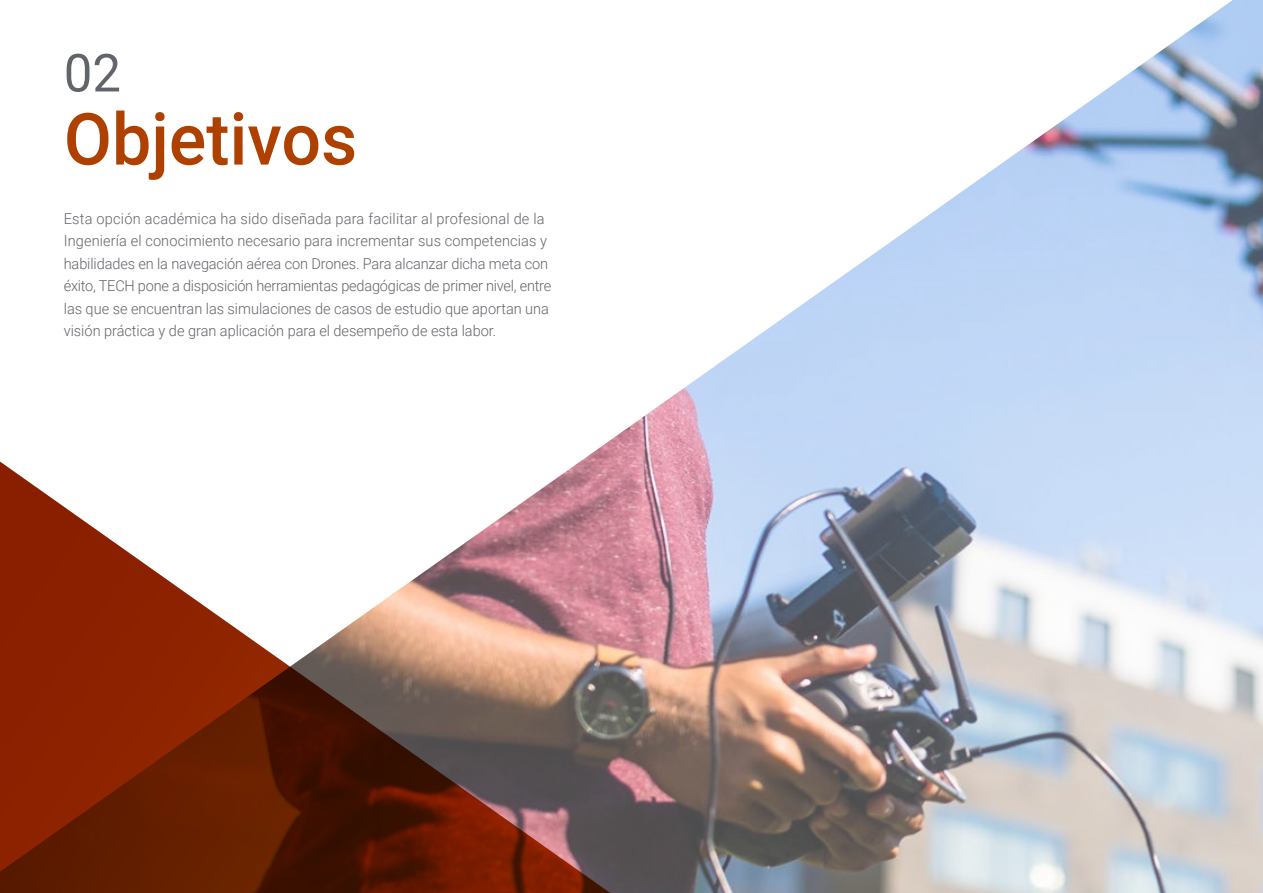
<style>
.page{position:relative;width:1263px;height:893px;background:#fff}
.page>*{position:absolute;margin:0;border:0;box-sizing:border-box;transform-origin:0 0}
.t1{font:500 72px "Roboto";color:#ae4000}
.t2{font:52.5px "Roboto";color:#61646a}
.t3{font:300 15px/22.5px "Roboto";color:#61646a}
</style>
<div class="page">
<img style="left:602px;top:0;width:661px;height:893px">
<svg style="left:0;top:446px;width:640px;height:447px"></svg>
<h2 class="t2" style="left:64px;top:36px;width:59px">02</h2>
<h1 class="t1" style="left:64px;top:89px;width:295px">Objetivos</h1>
<p class="t3" style="left:64px;top:207px;width:489px">Esta opción académica ha sido diseñada para facilitar al profesional de la Ingeniería el conocimiento necesario para incrementar sus competencias y habilidades en la navegación aérea con Drones. Para alcanzar dicha meta con éxito, TECH pone a disposición herramientas pedagógicas de primer nivel, entre las que se encuentran las simulaciones de casos de estudio que aportan una visión práctica y de gran aplicación para el desempeño de esta labor.</p>
</div>
